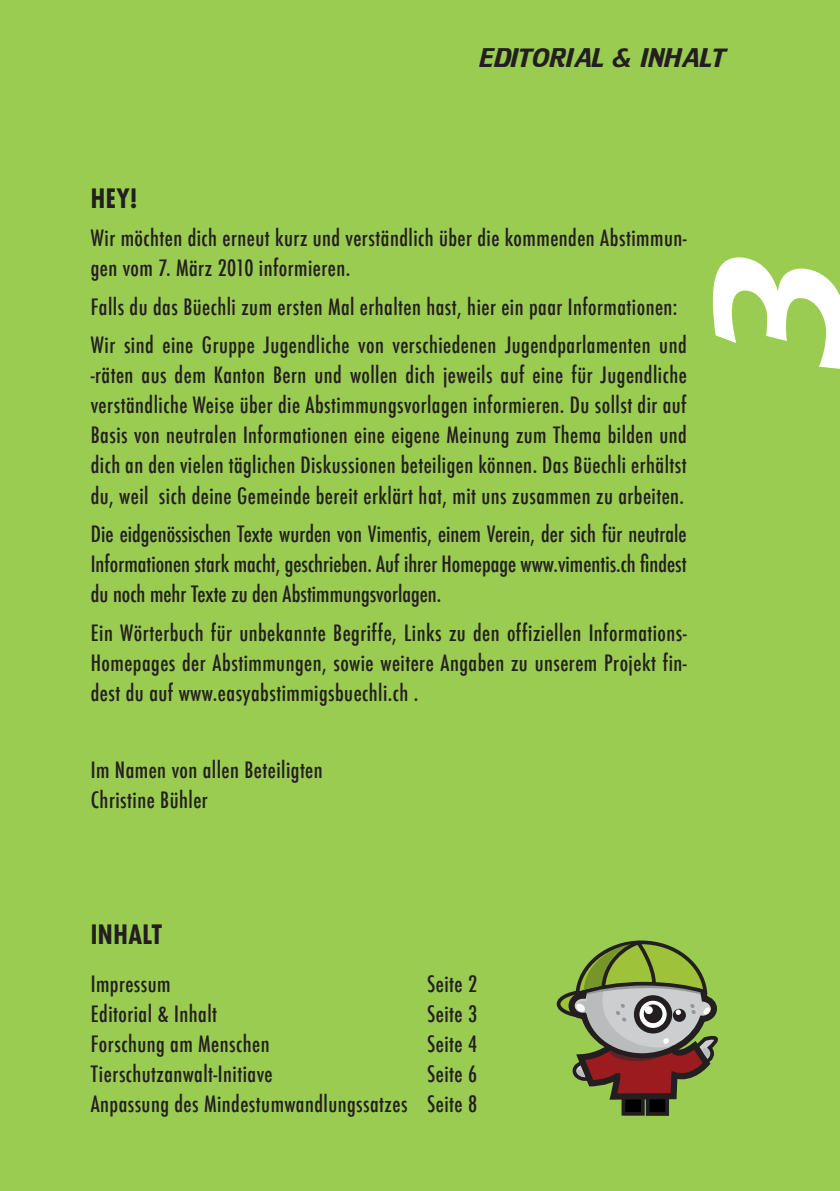
<style>
.page{position:relative;width:840px;height:1191px;background:#fff}
.page>*{position:absolute;margin:0;border:0;box-sizing:border-box;transform-origin:0 0}
.t1{font:195.4px "Biathlon";color:#fff}
.t2{font:28px "Biathlon";color:#231f20}
.t3{font:700 condensed 26px "Futura";letter-spacing:.02em;color:#231f20}
.t4{font:500 condensed 22px/30px "Futura";letter-spacing:.02em;color:#231f20}
</style>
<div class="page">
<div style="left:0;top:0;width:839px;height:1191px;background:#9bcc52"></div>
<div style="left:621px;top:1074px;width:23px;height:41px;border:4px solid #231f20"></div>
<div style="left:645px;top:1074px;width:23px;height:41px;border:4px solid #231f20"></div>
<svg style="left:558px;top:991px;width:63px;height:25px"></svg>
<div style="left:556px;top:989px;width:67px;height:29px;border:4px solid #231f20;border-radius:50%"></div>
<svg style="left:565px;top:940px;width:152px;height:174px"></svg>
<p class="t2" style="left:479px;top:43px;width:248px">EDITORIAL &amp; INHALT</p>
<p class="t3" style="left:91px;top:181px;width:47px">HEY!</p>
<p class="t4" style="left:91px;top:223px;width:597px">Wir möchten dich erneut kurz und verständlich über die kommenden Abstimmun&shy;gen vom 7. März 2010 informieren.</p>
<p class="t4" style="left:91px;top:288px;width:597px;line-height:38.4px">Falls du das Büechli zum ersten Mal erhalten hast, hier ein paar Informationen:<br>Wir sind eine Gruppe Jugendliche von verschiedenen Jugendparlamenten und</p>
<p class="t4" style="left:91px;top:360px;width:597px;text-align:justify">-räten aus dem Kanton Bern und wollen dich jeweils auf eine für Jugendliche verständliche Weise über die Abstimmungsvorlagen informieren. Du sollst dir auf Basis von neutralen Informationen eine eigene Meinung zum Thema bilden und dich an den vielen täglichen Diskussionen beteiligen können. Das Büechli erhältst du, weil sich deine Gemeinde bereit erklärt hat, mit uns zusammen zu arbeiten.</p>
<p class="t4" style="left:91px;top:519px;width:597px;text-align:justify">Die eidgenössischen Texte wurden von Vimentis, einem Verein, der sich für neutrale Informationen stark macht, geschrieben. Auf ihrer Homepage www.vimentis.ch findest du noch mehr Texte zu den Abstimmungsvorlagen.</p>
<p class="t4" style="left:91px;top:617px;width:597px;text-align:justify">Ein Wörterbuch für unbekannte Begriffe, Links zu den offiziellen Informations-Homepages der Abstimmungen, sowie weitere Angaben zu unserem Projekt fin&shy;dest du auf www.easyabstimmigsbuechli.ch .</p>
<p class="t4" style="left:91px;top:754px;width:233px">Im Namen von allen Beteiligten<br>Christine Bühler</p>
<h1 class="t1" style="left:674px;top:371px;width:119px;rotate:-90deg">3</h1>
<p class="t3" style="left:91px;top:917px;width:73px">Inhalt</p>
<p class="t4" style="left:91px;top:968px;width:81px">Impressum</p>
<p class="t4" style="left:427px;top:968px;width:51px">Seite 2</p>
<p class="t4" style="left:91px;top:998px;width:128px">Editorial &amp; Inhalt</p>
<p class="t4" style="left:427px;top:998px;width:51px">Seite 3</p>
<p class="t4" style="left:91px;top:1028px;width:180px">Forschung am Menschen</p>
<p class="t4" style="left:427px;top:1028px;width:51px">Seite 4</p>
<p class="t4" style="left:91px;top:1058px;width:183px">Tierschutzanwalt-Initiave</p>
<p class="t4" style="left:91px;top:1058px;width:387px;text-align:right">Seite 6<br>Anpassung des Mindestumwandlungssatzes Seite 8</p>
</div>
